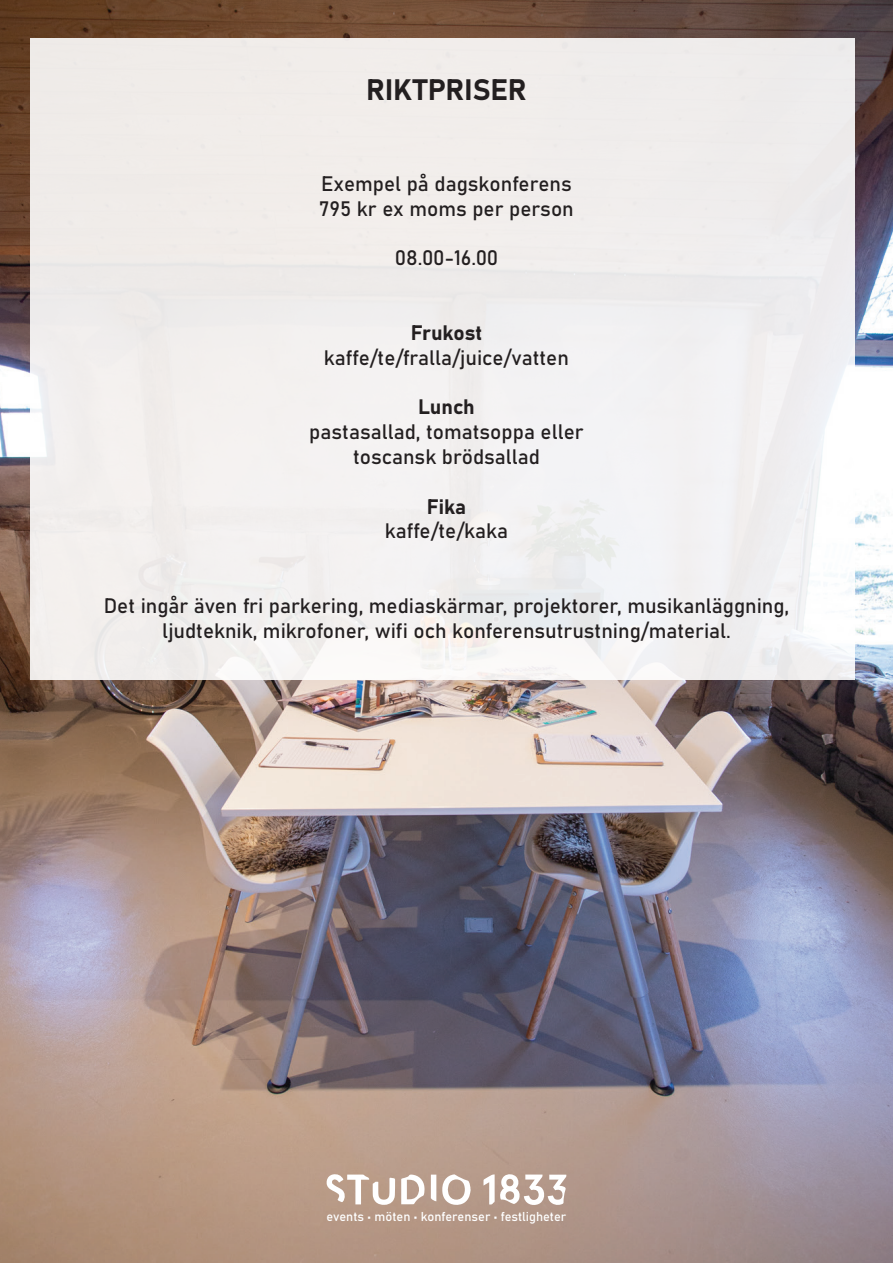
<style>
.page{position:relative;width:893px;height:1263px;background:#fff}
.page>*{position:absolute;margin:0;border:0;box-sizing:border-box;transform-origin:0 0}
.t1{font:29.25px "Bahnschrift";color:#231f20}
.t2{font:20.7px/24.8px "Bahnschrift";color:#231f20;text-align:center}
.t3{font:12.75px "Bahnschrift";color:#fff}
</style>
<div class="page">
<img style="left:0;top:0;width:893px;height:1263px">
<svg style="left:442px;top:1174px;width:29px;height:31px"></svg>
<svg style="left:401px;top:1174px;width:24px;height:30px"></svg>
<svg style="left:326px;top:1173px;width:69px;height:32px"></svg>
<svg style="left:483px;top:1173px;width:83px;height:33px"></svg>
<svg style="left:431px;top:1174px;width:5px;height:27px"></svg>
<div style="left:30px;top:38px;width:825px;height:642px;background:#f1eeed"></div>
<h1 class="t1" style="left:366px;top:68px;width:162px">RIKTPRISER</h1>
<p class="t2" style="left:319px;top:170px;width:256px;text-align:left">Exempel på dagskonferens<br>795 kr ex moms per person</p>
<p class="t2" style="left:395px;top:244px;width:105px">08.00-16.00</p>
<p class="t2" style="left:324px;top:319px;width:246px">Frukost kaffe/te/fralla/juice/vatten</p>
<p class="t2" style="left:309px;top:393px;width:276px">Lunch<br>pastasallad, tomatsoppa eller toscansk brödsallad</p>
<p class="t2" style="left:385px;top:492px;width:125px">Fika kaffe/te/kaka</p>
<p class="t2" style="left:104px;top:592px;width:687px">Det ingår även fri parkering, mediaskärmar, projektorer, musikanläggning, ljudteknik, mikrofoner, wifi och konferensutrustning/material.</p>
<p class="t3" style="left:327px;top:1207px;width:241px">events • möten • konferenser • festligheter</p>
</div>
